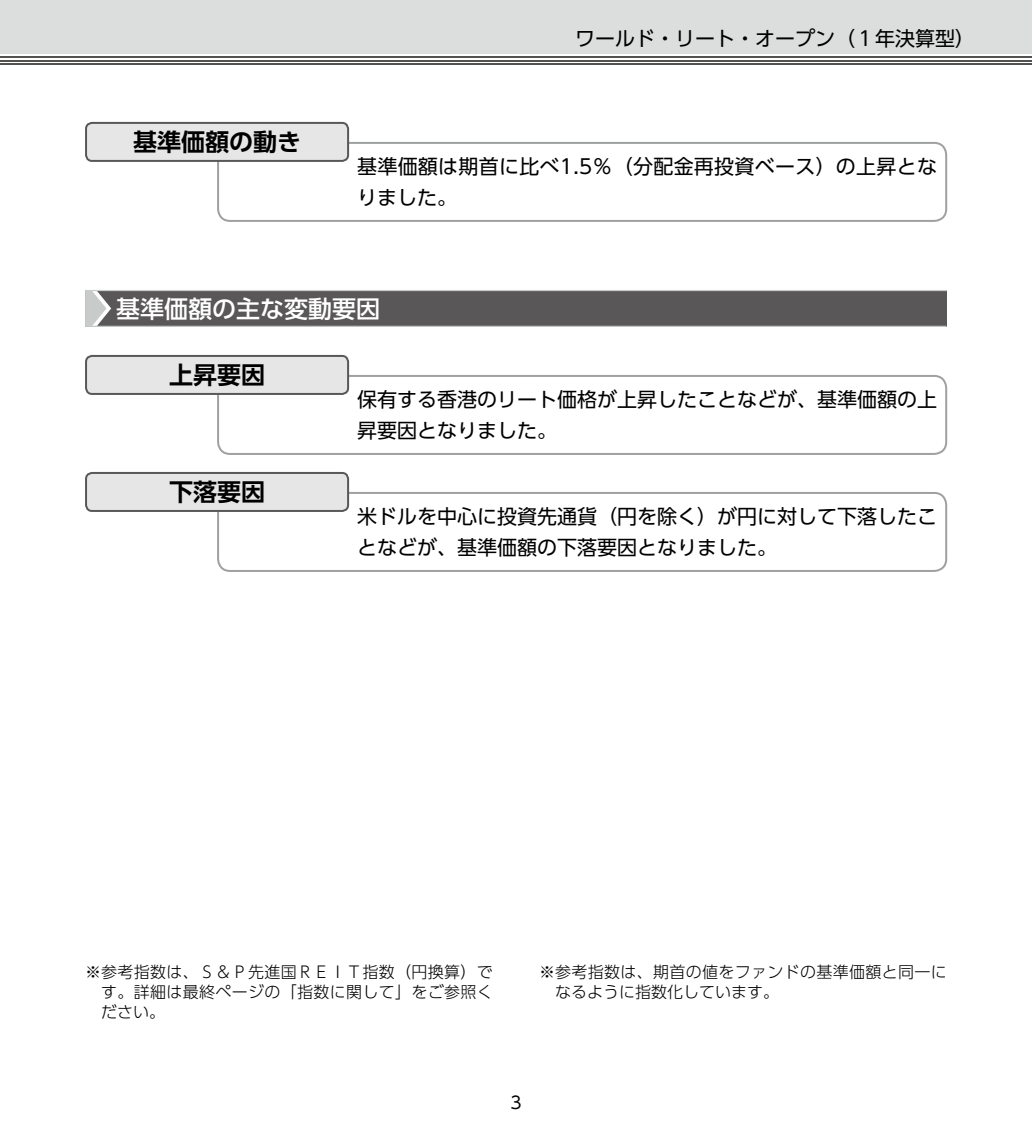
<style>
.page{position:relative;width:1032px;height:1134px;background:#fff}
.page>*{position:absolute;margin:0;border:0;box-sizing:border-box;transform-origin:0 0}
.t1{font:700 24px "UD Shin Go Pro De";color:#000}
.t2{font:500 24px "UD Shin Go Pro";color:#fff}
.t3{font:20px/31px "UD Shin Go Pro";color:#000}
.t4{font:17px "UD Shin Go Pro";color:#000}
.t5{font:300 16px/20px "UD Shin Go Pro";letter-spacing:.02em;color:#000;text-align:justify}
</style>
<div class="page">
<div style="left:0;top:0;width:1032px;height:54px;background:#dcdddd"></div>
<hr style="left:0;top:63px;width:1032px;height:2px;background:#545251">
<hr style="left:0;top:60px;width:1032px;height:1px;background:#545251">
<hr style="left:0;top:56px;width:1032px;height:2px;background:#545251">
<div style="left:217px;top:142px;width:730px;height:80px;border:2px solid #9fa0a0;border-radius:12px"></div>
<div style="left:86px;top:123px;width:262px;height:38px;background:#e6e6e6;border-radius:6px"></div>
<div style="left:85px;top:122px;width:264px;height:40px;border:2px solid #595757;border-radius:6px"></div>
<div style="left:85px;top:290px;width:862px;height:36px;background:#595757"></div>
<hr style="left:85px;top:326px;width:861px;height:1px;background:#c9caca">
<hr style="left:85px;top:290px;width:862px;height:1px;background:#c9caca">
<svg style="left:85px;top:291px;width:26px;height:35px"></svg>
<div style="left:217px;top:375px;width:730px;height:80px;border:2px solid #9fa0a0;border-radius:12px"></div>
<div style="left:86px;top:356px;width:262px;height:38px;background:#e6e6e6;border-radius:6px"></div>
<div style="left:85px;top:355px;width:264px;height:40px;border:2px solid #595757;border-radius:6px"></div>
<div style="left:217px;top:492px;width:730px;height:80px;border:2px solid #9fa0a0;border-radius:12px"></div>
<div style="left:86px;top:473px;width:262px;height:38px;background:#e6e6e6;border-radius:6px"></div>
<div style="left:85px;top:472px;width:264px;height:40px;border:2px solid #595757;border-radius:6px"></div>
<p class="t1" style="left:133px;top:122px;width:169px">基準価額の動き</p>
<p class="t3" style="left:575px;top:22px;width:401px">ワールド・リート・オープン（１年決算型）</p>
<p class="t3" style="left:357px;top:150px;width:581px">基準価額は期首に比べ1.5％（分配金再投資ベース）の上昇となりました。</p>
<p class="t2" style="left:116px;top:289px;width:265px">基準価額の主な変動要因</p>
<p class="t1" style="left:169px;top:355px;width:97px">上昇要因</p>
<p class="t1" style="left:169px;top:472px;width:97px">下落要因</p>
<p class="t3" style="left:357px;top:383px;width:581px">保有する香港のリート価格が上昇したことなどが、基準価額の上昇要因となりました。</p>
<p class="t3" style="left:357px;top:500px;width:581px">米ドルを中心に投資先通貨（円を除く）が円に対して下落したことなどが、基準価額の下落要因となりました。</p>
<p class="t5" style="left:101px;top:961px;width:393px;text-indent:-16px">※参考指数は、Ｓ＆Ｐ先進国ＲＥＩＴ指数（円換算）です。詳細は最終ページの「指数に関して」をご参照ください。</p>
<p class="t5" style="left:555px;top:961px;width:393px;text-indent:-16px">※参考指数は、期首の値をファンドの基準価額と同一になるように指数化しています。</p>
<p class="t4" style="left:510px;top:1089px;width:13px">3</p>
</div>
